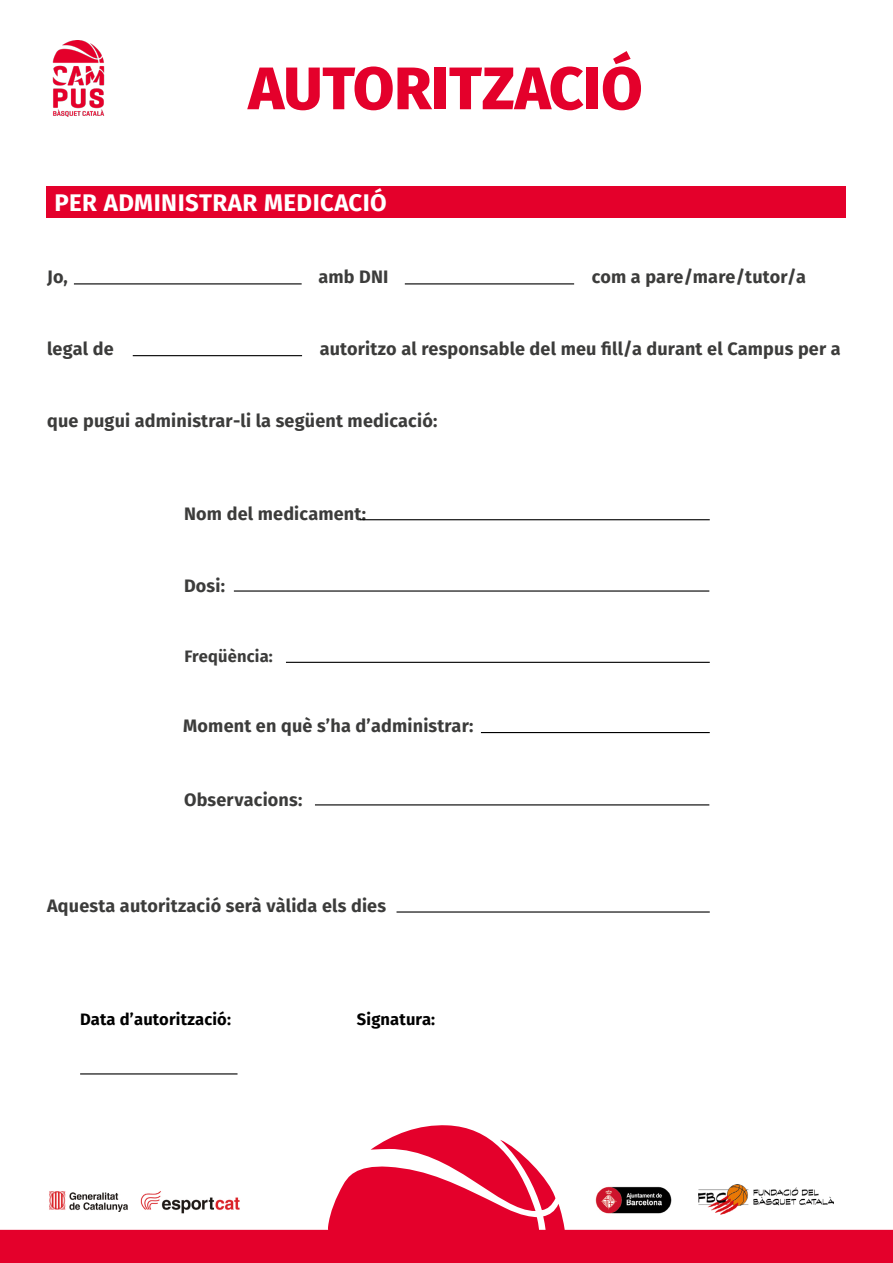
<style>
.page{position:relative;width:893px;height:1263px;background:#fff}
.page>*{position:absolute;margin:0;border:0;box-sizing:border-box;transform-origin:0 0}
.t1{font:800 60px "Fira Sans";color:#e4002b}
.t2{font:700 24px "Fira Sans";letter-spacing:.02em;color:#fff}
.t3{font:700 18px "Fira Sans";letter-spacing:.01em;color:#3c3c3b}
.t4{font:700 16.5px "Fira Sans";letter-spacing:.01em;color:#000}
.t5{font:700 16.5px "Fira Sans";letter-spacing:.01em;color:#3c3c3b}
</style>
<div class="page">
<img style="left:52px;top:41px;width:53px;height:75px">
<svg style="left:0;top:1125px;width:893px;height:138px"></svg>
<div style="left:47px;top:186px;width:799px;height:32px;background:#e4002b"></div>
<hr style="left:74px;top:283px;width:228px;height:1px;background:#000">
<hr style="left:405px;top:283px;width:169px;height:1px;background:#000">
<hr style="left:133px;top:355px;width:169px;height:1px;background:#000">
<hr style="left:80px;top:1073px;width:158px;height:1px;background:#000">
<hr style="left:360px;top:519px;width:350px;height:1px;background:#000">
<hr style="left:234px;top:590px;width:475px;height:2px;background:#000">
<hr style="left:286px;top:662px;width:424px;height:1px;background:#000">
<hr style="left:481px;top:732px;width:229px;height:1px;background:#000">
<hr style="left:315px;top:804px;width:394px;height:1px;background:#000">
<hr style="left:396px;top:911px;width:314px;height:1px;background:#000">
<h1 class="t1" style="left:248px;top:36px;width:396px">AUTORITZACIÓ</h1>
<h2 class="t2" style="left:54px;top:182px;width:334px">PER ADMINISTRAR MEDICACIÓ</h2>
<p class="t3" style="left:47px;top:262px;width:22px">Jo,</p>
<p class="t3" style="left:318px;top:262px;width:72px">amb DNI</p>
<p class="t3" style="left:592px;top:262px;width:216px">com a pare/mare/tutor/a</p>
<p class="t3" style="left:47px;top:334px;width:68px">legal de</p>
<p class="t3" style="left:320px;top:334px;width:523px">autoritzo al responsable del meu fill/a durant el Campus per a</p>
<p class="t3" style="left:47px;top:405px;width:392px">que pugui administrar-li la següent medicació:</p>
<p class="t3" style="left:184px;top:499px;width:183px">Nom del medicament:</p>
<p class="t3" style="left:184px;top:570px;width:43px">Dosi:</p>
<p class="t5" style="left:184px;top:642px;width:90px">Freqüència:</p>
<p class="t3" style="left:183px;top:711px;width:292px">Moment en què s’ha d’administrar:</p>
<p class="t3" style="left:184px;top:784px;width:120px">Observacions:</p>
<p class="t3" style="left:47px;top:890px;width:340px">Aquesta autorització serà vàlida els dies</p>
<p class="t4" style="left:80px;top:1005px;width:152px">Data d’autorització:</p>
<p class="t4" style="left:357px;top:1005px;width:80px">Signatura:</p>
</div>
